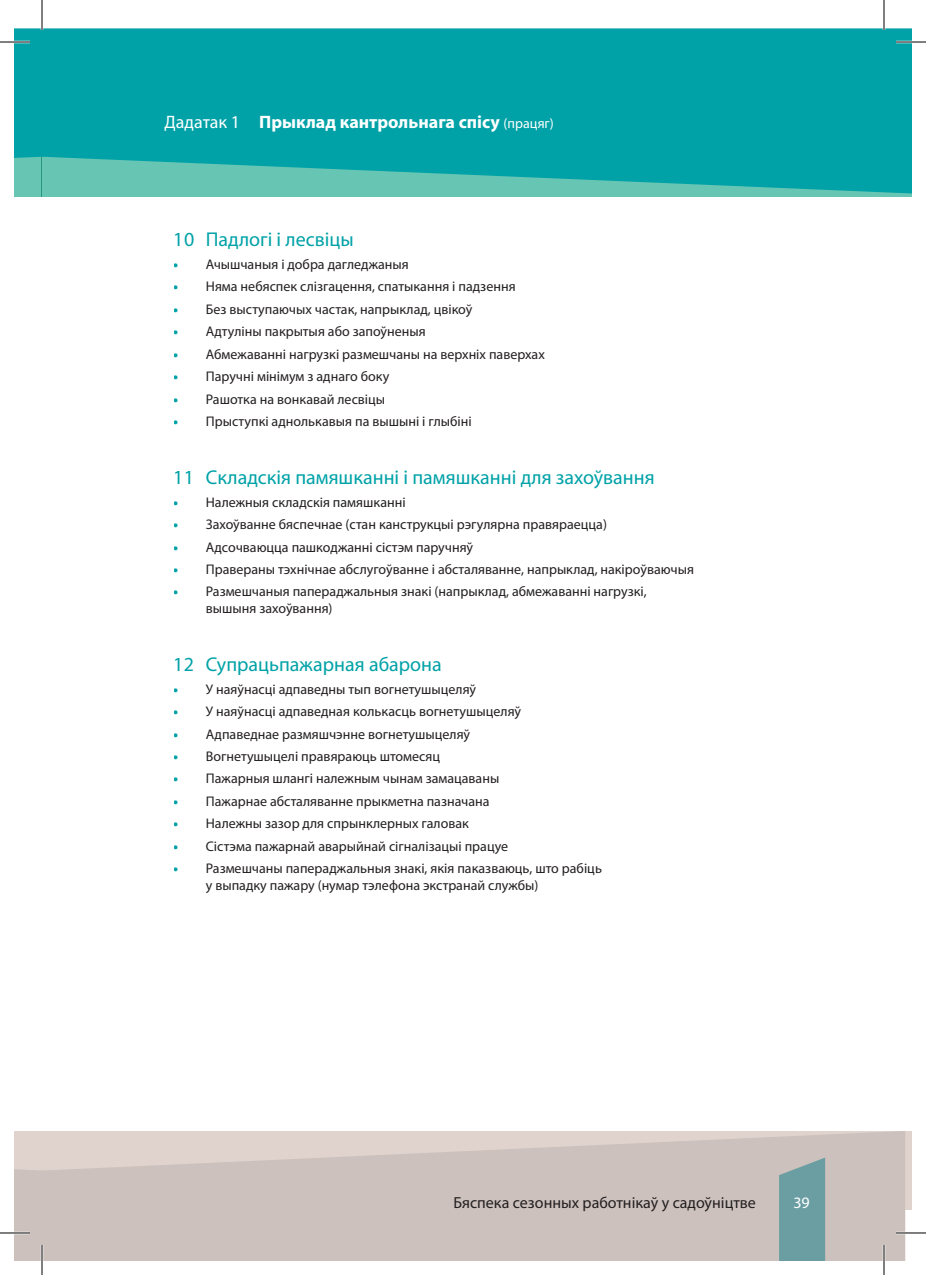
<style>
.page{position:relative;width:926px;height:1275px;background:#fff}
.page>*{position:absolute;margin:0;border:0;box-sizing:border-box;transform-origin:0 0}
.t1{font:20px "Myriad Pro";color:#00a2a7}
.t2{font:700 18px "Myriad Pro";color:#fff}
.t3{font:16px "Myriad Pro";color:#231f20}
.t4{font:16px "Myriad Pro";color:#fff}
.t5{font:14px/16.8px "Myriad Pro";color:#231f20}
.s1{font-weight:400}
.s2{font-weight:400;font-size:14px}
.s3{font-weight:900;color:#00a2a7}
</style>
<div class="page">
<svg style="left:42px;top:1131px;width:863px;height:130px;background:#cfc3bf"></svg>
<svg style="left:779px;top:1157px;width:46px;height:104px;background:#73a1a5"></svg>
<div style="left:14px;top:1131px;width:28px;height:78px;background:#e0d3cd"></div>
<div style="left:14px;top:1169px;width:29px;height:92px;background:#ccc1bd"></div>
<div style="left:42px;top:82px;width:870px;height:115px;background:#66c5b3"></div>
<svg style="left:44px;top:28px;width:868px;height:165px;background:#0ba6a8"></svg>
<div style="left:14px;top:82px;width:28px;height:115px;background:#66c5b3"></div>
<div style="left:14px;top:28px;width:30px;height:130px;background:#00a2a7"></div>
<hr style="left:0;top:41px;width:30px;height:2px;background:#fff">
<hr style="left:896px;top:41px;width:30px;height:2px;background:#fff">
<hr style="left:0;top:1231px;width:30px;height:3px;background:#fff">
<hr style="left:896px;top:1231px;width:30px;height:3px;background:#fff">
<hr style="left:41px;top:0;width:2px;height:30px;background:#fff">
<hr style="left:41px;top:1245px;width:2px;height:30px;background:#fff">
<hr style="left:883px;top:0;width:2px;height:30px;background:#fff">
<hr style="left:883px;top:1245px;width:2px;height:30px;background:#fff">
<hr style="left:0;top:42px;width:30px;height:1px;background:#000">
<hr style="left:896px;top:42px;width:30px;height:1px;background:#000">
<hr style="left:0;top:1232px;width:30px;height:1px;background:#000">
<hr style="left:896px;top:1232px;width:30px;height:1px;background:#000">
<hr style="left:42px;top:0;width:1px;height:30px;background:#000">
<hr style="left:42px;top:1245px;width:1px;height:30px;background:#000">
<hr style="left:884px;top:0;width:1px;height:30px;background:#000">
<hr style="left:884px;top:1245px;width:1px;height:30px;background:#000">
<p class="t2" style="left:164px;top:110px;width:391px"><span class="s1">Дадатак 1</span> Прыклад кантрольнага спісу <span class="s2">(працяг)</span></p>
<h1 class="t1" style="left:174px;top:227px;width:181px">10 Падлогі і лесвіцы</h1>
<p class="t5" style="left:174px;top:256px;width:237px"><span class="s3">•</span> Ачышчаныя і добра дагледжаныя</p>
<p class="t5" style="left:174px;top:278px;width:343px"><span class="s3">•</span> Няма небяспек слізгацення, спатыкання і падзення</p>
<p class="t5" style="left:174px;top:300px;width:300px"><span class="s3">•</span> Без выступаючых частак, напрыклад, цвікоў</p>
<p class="t5" style="left:174px;top:323px;width:253px"><span class="s3">•</span> Адтуліны пакрытыя або запоўненыя</p>
<p class="t5" style="left:174px;top:345px;width:373px"><span class="s3">•</span> Абмежаванні нагрузкі размешчаны на верхніх паверхах</p>
<p class="t5" style="left:174px;top:368px;width:217px"><span class="s3">•</span> Паручні мінімум з аднаго боку</p>
<p class="t5" style="left:174px;top:390px;width:213px"><span class="s3">•</span> Рашотка на вонкавай лесвіцы</p>
<p class="t5" style="left:174px;top:413px;width:299px"><span class="s3">•</span> Прыступкі аднолькавыя па вышыні і глыбіні</p>
<h1 class="t1" style="left:174px;top:465px;width:482px">11 Складскія памяшканні і памяшканні для захоўвання</h1>
<p class="t5" style="left:174px;top:493px;width:233px"><span class="s3">•</span> Належныя складскія памяшканні</p>
<p class="t5" style="left:174px;top:516px;width:435px"><span class="s3">•</span> Захоўванне бяспечнае (стан канструкцыі рэгулярна правяраецца)</p>
<p class="t5" style="left:174px;top:538px;width:301px"><span class="s3">•</span> Адсочваюцца пашкоджанні сістэм паручняў</p>
<p class="t5" style="left:174px;top:560px;width:522px"><span class="s3">•</span> Правераны тэхнічнае абслугоўванне і абсталяванне, напрыклад, накіроўваючыя</p>
<p class="t5" style="left:206px;top:583px;width:442px;text-indent:-32px"><span class="s3">•</span> Размешчаныя папераджальныя знакі (напрыклад, абмежаванні нагрузкі, вышыня захоўвання)</p>
<h1 class="t1" style="left:174px;top:652px;width:269px">12 Супрацьпажарная абарона</h1>
<p class="t5" style="left:174px;top:680px;width:304px"><span class="s3">•</span> У наяўнасці адпаведны тып вогнетушыцеляў</p>
<p class="t5" style="left:174px;top:702px;width:349px"><span class="s3">•</span> У наяўнасці адпаведная колькасць вогнетушыцеляў</p>
<p class="t5" style="left:174px;top:725px;width:298px"><span class="s3">•</span> Адпаведнае размяшчэнне вогнетушыцеляў</p>
<p class="t5" style="left:174px;top:747px;width:268px"><span class="s3">•</span> Вогнетушыцелі правяраюць штомесяц</p>
<p class="t5" style="left:174px;top:770px;width:327px"><span class="s3">•</span> Пажарныя шлангі належным чынам замацаваны</p>
<p class="t5" style="left:174px;top:792px;width:317px"><span class="s3">•</span> Пажарнае абсталяванне прыкметна пазначана</p>
<p class="t5" style="left:174px;top:815px;width:296px"><span class="s3">•</span> Належны зазор для спрынклерных галовак</p>
<p class="t5" style="left:174px;top:837px;width:336px"><span class="s3">•</span> Сістэма пажарнай аварыйнай сігналізацыі працуе</p>
<p class="t5" style="left:206px;top:860px;width:398px;text-indent:-32px"><span class="s3">•</span> Размешчаны папераджальныя знакі, якія паказваюць, што рабіць у выпадку пажару (нумар тэлефона экстранай службы)</p>
<p class="t3" style="left:453px;top:1192px;width:304px">Бяспека сезонных работнікаў у садоўніцтве</p>
<p class="t4" style="left:793px;top:1192px;width:18px">39</p>
</div>
